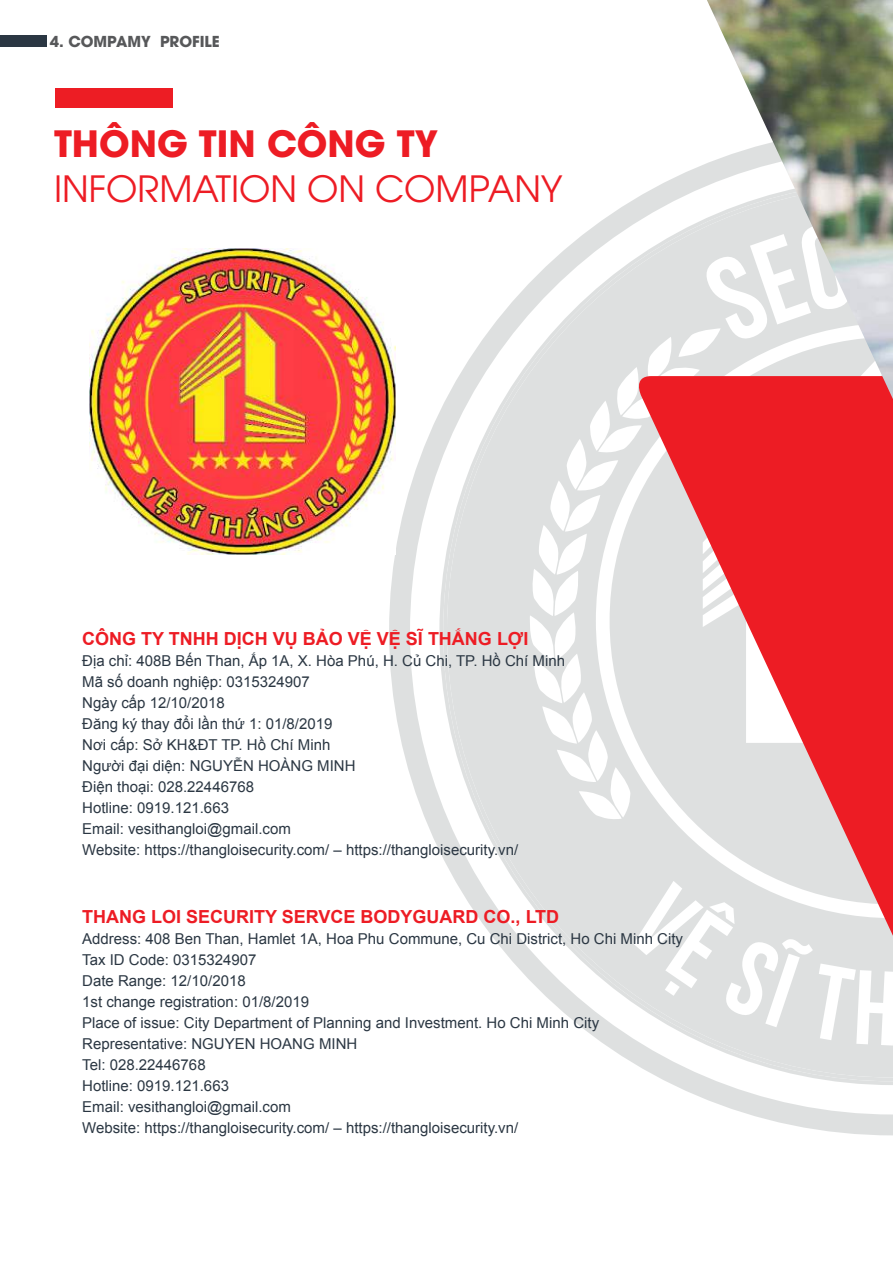
<style>
.page{position:relative;width:893px;height:1263px;background:#fff}
.page>*{position:absolute;margin:0;border:0;box-sizing:border-box;transform-origin:0 0}
.t1{font:36px "UTM Avo";color:#ed1c24}
.t2{font:700 36px "UTM Avo";color:#ed1c24}
.t3{font:700 18px "Arial";color:#ed1c24}
.t4{font:15px/21px "Arial";color:#2b3743}
.t5{font:700 15px "UTM Avo";color:#57585a}
</style>
<div class="page">
<svg style="left:389px;top:163px;width:318px;height:686px"></svg>
<svg style="left:443px;top:182px;width:264px;height:880px;fill:#dee0e0"></svg>
<img style="left:89px;top:248px;width:306px;height:306px">
<svg style="left:632px;top:376px;width:261px;height:760px"></svg>
<img style="left:707px;top:0;width:186px;height:399px">
<div style="left:0;top:36px;width:46px;height:11px;background:#2b3743"></div>
<div style="left:55px;top:88px;width:117px;height:20px;background:#ed1d24"></div>
<p class="t5" style="left:50px;top:29px;width:172px">4. COMPAMY PROFILE</p>
<h1 class="t2" style="left:54px;top:114px;width:386px">THÔNG TIN CÔNG TY</h1>
<h1 class="t1" style="left:54px;top:161px;width:510px">INFORMATION ON COMPANY</h1>
<p class="t3" style="left:82px;top:626px;width:448px">CÔNG TY TNHH DỊCH VỤ BẢO VỆ VỆ SĨ THẮNG LỢI</p>
<p class="t4" style="left:82px;top:650px;width:484px">Địa chỉ: 408B Bến Than, Ấp 1A, X. Hòa Phú, H. Củ Chi, TP. Hồ Chí Minh Mã số doanh nghiệp: 0315324907<br>Ngày cấp 12/10/2018<br>Đăng ký thay đổi lần thứ 1: 01/8/2019<br>Nơi cấp: Sở KH&amp;ĐT TP. Hồ Chí Minh<br>Người đại diện: NGUYỄN HOÀNG MINH<br>Điện thoại: 028.22446768<br>Hotline: 0919.121.663<br>Email: vesithangloi@gmail.com<br>Website: https://thangloisecurity.com/ – https://thangloisecurity.vn/</p>
<p class="t3" style="left:82px;top:904px;width:479px">THANG LOI SECURITY SERVCE BODYGUARD CO., LTD</p>
<p class="t4" style="left:82px;top:928px;width:602px">Address: 408 Ben Than, Hamlet 1A, Hoa Phu Commune, Cu Chi District, Ho Chi Minh City Tax ID Code: 0315324907<br>Date Range: 12/10/2018<br>1st change registration: 01/8/2019<br>Place of issue: City Department of Planning and Investment. Ho Chi Minh City Representative: NGUYEN HOANG MINH<br>Tel: 028.22446768<br>Hotline: 0919.121.663<br>Email: vesithangloi@gmail.com<br>Website: https://thangloisecurity.com/ – https://thangloisecurity.vn/</p>
</div>
